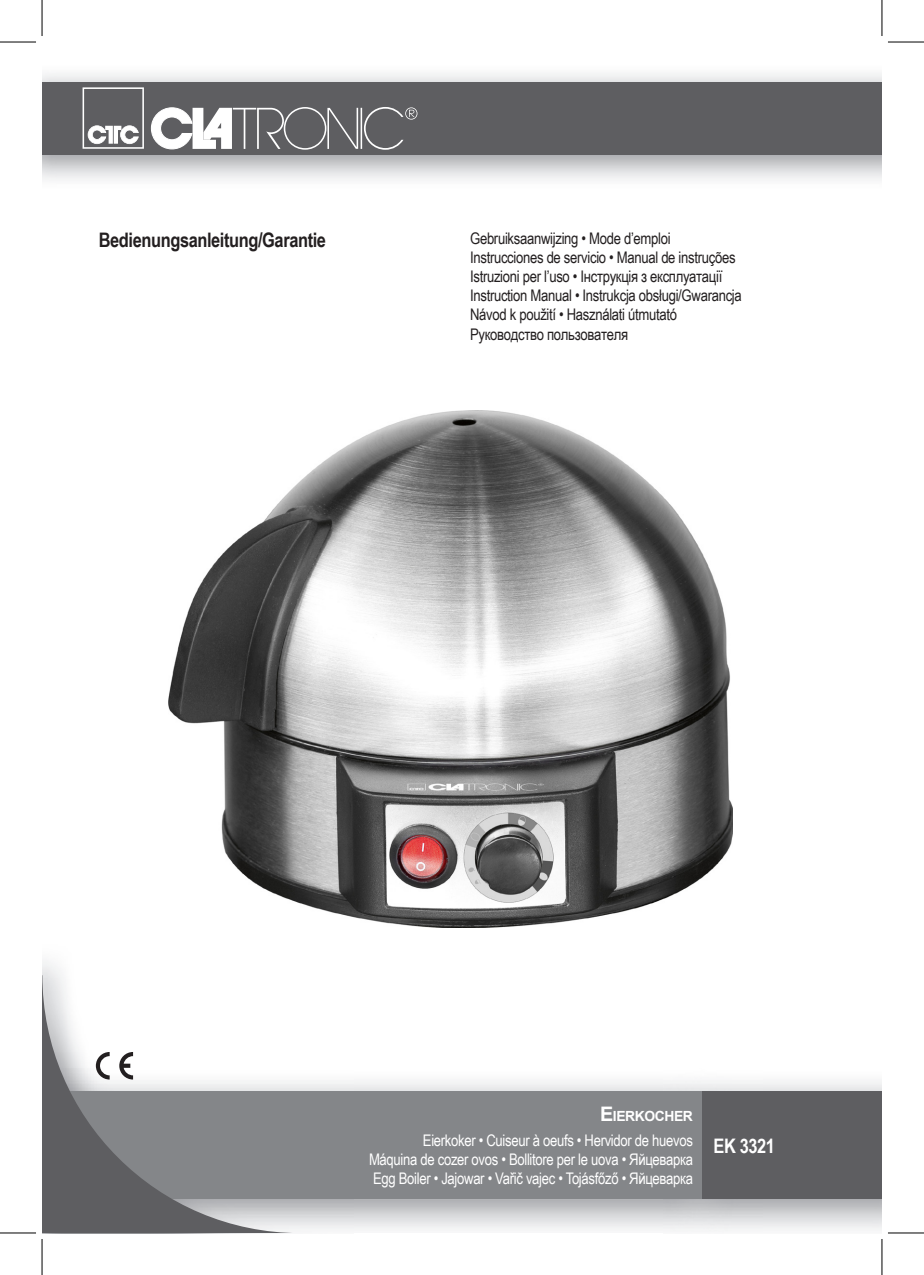
<style>
.page{position:relative;width:924px;height:1275px;background:#fff}
.page>*{position:absolute;margin:0;border:0;box-sizing:border-box;transform-origin:0 0}
.t1{font:700 20px "Arial Narrow";letter-spacing:-.02em;color:#231f20}
.t2{font:700 20px "Arial Narrow";letter-spacing:-.02em;color:#fff}
.t3{font:16px/19.2px "Arial Narrow";letter-spacing:-.02em;color:#231f20}
.t4{font:16px/19.2px "Arial Narrow";letter-spacing:-.02em;color:#fff;text-align:justify}
.t5{font:700 14px "Arial";letter-spacing:-.03em;color:#fff}
.s1{font-size:20px}
</style>
<div class="page">
<div style="left:701px;top:1091px;width:180px;height:108px;background:#5e5e61"></div>
<div style="left:42px;top:1091px;width:659px;height:108px;background:#848689"></div>
<svg style="left:42px;top:975px;width:258px;height:258px"></svg>
<svg style="left:96px;top:1052px;width:14px;height:27px"></svg>
<svg style="left:119px;top:1052px;width:14px;height:27px"></svg>
<img style="left:42px;top:73px;width:839px;height:107px">
<div style="left:42px;top:82px;width:839px;height:72px;background:#5e5e61"></div>
<svg style="left:151px;top:107px;width:266px;height:43px"></svg>
<svg style="left:82px;top:87px;width:62px;height:62px"></svg>
<img style="left:169px;top:411px;width:563px;height:516px">
<hr style="left:0;top:42px;width:36px;height:1px;background:#000">
<hr style="left:887px;top:42px;width:36px;height:1px;background:#000">
<hr style="left:0;top:1232px;width:36px;height:1px;background:#000">
<hr style="left:887px;top:1232px;width:36px;height:1px;background:#000">
<hr style="left:42px;top:0;width:1px;height:36px;background:#000">
<hr style="left:42px;top:1239px;width:1px;height:36px;background:#000">
<hr style="left:881px;top:0;width:1px;height:36px;background:#000">
<hr style="left:881px;top:1239px;width:1px;height:36px;background:#000">
<p class="t1" style="left:99px;top:225px;width:229px">Bedienungsanleitung/Garantie</p>
<p class="t3" style="left:470px;top:228px;width:273px">Gebruiksaanwijzing • Mode d’emploi Instrucciones de servicio • Manual de instruções Istruzioni per l’uso • Інструкція з експлуатації Instruction Manual • Instrukcja obsługi/Gwarancja Návod k použití • Használati útmutató Руководство пользователя</p>
<p class="t5" style="left:600px;top:1107px;width:94px"><span class="s1">E</span>IERKOCHER</p>
<p class="t4" style="left:369px;top:1130px;width:325px;text-indent:54px">Eierkoker • Cuiseur à oeufs • Hervidor de huevos Máquina de cozer ovos • Bollitore per le uova • Яйцеварка Egg Boiler • Jajowar • Vařič vajec • Tojásfőző • Яйцеварка</p>
<p class="t2" style="left:713px;top:1130px;width:63px">EK 3321</p>
</div>
